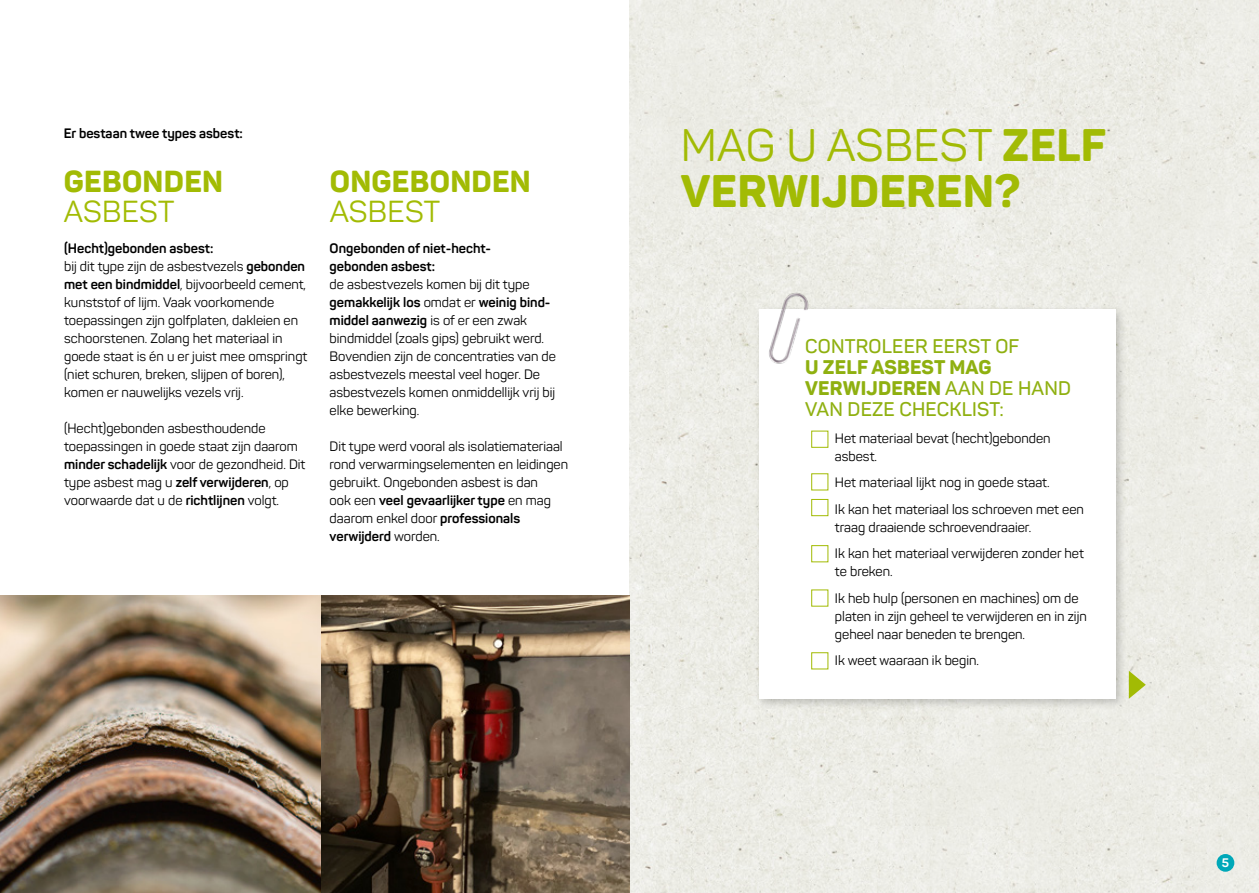
<style>
.page{position:relative;width:1259px;height:893px;background:#fff}
.page>*{position:absolute;margin:0;border:0;box-sizing:border-box;transform-origin:0 0}
.t1{font:800 45px/46.5px "Panton";letter-spacing:.01em;color:#a2bb04}
.t2{font:800 30px "Panton";letter-spacing:.01em;color:#a2bb04}
.t3{font:30px "Panton";letter-spacing:.01em;color:#a2bb04}
.t4{font:600 19.5px/21px "Panton";letter-spacing:.01em;color:#8fb010}
.t5{font:13.5px/18px "Panton";color:#000}
.t6{font:700 13.5px/18px "Panton";color:#000}
.t7{font:700 12.3px "Panton";color:#fff}
.s1{font-weight:400}
.s2{font-weight:700}
.s3{font-weight:800}
</style>
<div class="page">
<div style="left:629px;top:0;width:630px;height:893px;background:#ecece5"></div>
<div style="left:1216px;top:854px;width:18px;height:18px;background:#00a8b8;border-radius:50%"></div>
<img style="left:0;top:595px;width:321px;height:298px">
<svg style="left:321px;top:595px;width:308px;height:298px"></svg>
<div style="left:754px;top:304px;width:373px;height:406px;background:#000;opacity:.2"></div>
<div style="left:760px;top:310px;width:356px;height:389px;background:#fff"></div>
<div style="left:811px;top:431px;width:17px;height:17px;background:#fff;border:1px solid #a2bb04"></div>
<div style="left:811px;top:499px;width:17px;height:17px;background:#fff;border:1px solid #a2bb04"></div>
<div style="left:811px;top:545px;width:17px;height:17px;background:#fff;border:1px solid #a2bb04"></div>
<div style="left:811px;top:590px;width:17px;height:16px;background:#fff;border:1px solid #a2bb04"></div>
<div style="left:811px;top:652px;width:17px;height:17px;background:#fff;border:1px solid #a2bb04"></div>
<img style="left:765px;top:287px;width:47px;height:77px">
<svg style="left:1128px;top:671px;width:17px;height:28px"></svg>
<p class="t6" style="left:64px;top:124px;width:181px">Er bestaan twee types asbest:</p>
<h1 class="t1" style="left:681px;top:121px;width:427px"><span class="s1">MAG U ASBEST</span> ZELF<br>VERWIJDEREN?</h1>
<h2 class="t2" style="left:64px;top:162px;width:161px">GEBONDEN</h2>
<h2 class="t3" style="left:64px;top:193px;width:112px">ASBEST</h2>
<p class="t5" style="left:64px;top:239px;width:245px"><span class="s2">(Hecht)gebonden asbest:<br></span>bij dit type zijn de asbestvezels <span class="s2">gebonden met een bindmiddel</span>, bijvoorbeeld cement, kunststof of lijm. Vaak voorkomende toepassingen zijn golfplaten, dakleien en schoorstenen. Zolang het materiaal in goede staat is én u er juist mee omspringt (niet schuren, breken, slijpen of boren), komen er nauwelijks vezels vrij.</p>
<p class="t5" style="left:64px;top:419px;width:243px">(Hecht)gebonden asbesthoudende toepassingen in goede staat zijn daarom <span class="s2">minder schadelijk</span> voor de gezondheid. Dit type asbest mag u <span class="s2">zelf verwijderen</span>, op voorwaarde dat u de <span class="s2">richtlijnen</span> volgt.</p>
<h2 class="t2" style="left:330px;top:162px;width:203px">ONGEBONDEN</h2>
<h2 class="t3" style="left:330px;top:193px;width:112px">ASBEST</h2>
<p class="t6" style="left:330px;top:239px;width:163px">Ongebonden of niet-hecht&shy;gebonden asbest:</p>
<p class="t5" style="left:330px;top:275px;width:228px">de asbestvezels komen bij dit type <span class="s2">gemakkelijk los</span> omdat er <span class="s2">weinig bind&shy;middel aanwezig</span> is of er een zwak bindmiddel (zoals gips) gebruikt werd.<br>Bovendien zijn de concentraties van de asbestvezels meestal veel hoger. De asbestvezels komen onmiddellijk vrij bij elke bewerking.</p>
<p class="t5" style="left:330px;top:437px;width:240px">Dit type werd vooral als isolatiemateriaal rond verwarmingselementen en leidingen gebruikt. Ongebonden asbest is dan<br>ook een <span class="s2">veel gevaarlijker type</span> en mag daarom enkel door <span class="s2">professionals verwijderd</span> worden.</p>
<h3 class="t4" style="left:805px;top:336px;width:216px">CONTROLEER EERST OF</h3>
<h3 class="t4" style="left:805px;top:357px;width:267px"><span class="s3">U ZELF ASBEST MAG<br>VERWIJDEREN</span> AAN DE HAND<br>VAN DEZE CHECKLIST:</h3>
<p class="t5" style="left:835px;top:429px;width:217px">Het materiaal bevat (hecht)gebonden asbest.</p>
<p class="t5" style="left:835px;top:469px;width:250px;line-height:26.5px">Het materiaal lijkt nog in goede staat.<br>Ik kan het materiaal los schroeven met een</p>
<p class="t5" style="left:835px;top:514px;width:250px;line-height:26.5px">traag draaiende schroevendraaier.<br>Ik kan het materiaal verwijderen zonder het</p>
<p class="t5" style="left:835px;top:558px;width:245px;line-height:26.5px">te breken.<br>Ik heb hulp (personen en machines) om de</p>
<p class="t5" style="left:835px;top:607px;width:253px">platen in zijn geheel te verwijderen en in zijn geheel naar beneden te brengen.</p>
<p class="t5" style="left:835px;top:652px;width:145px">Ik weet waaraan ik begin.</p>
<p class="t7" style="left:1221px;top:855px;width:9px">5</p>
</div>
